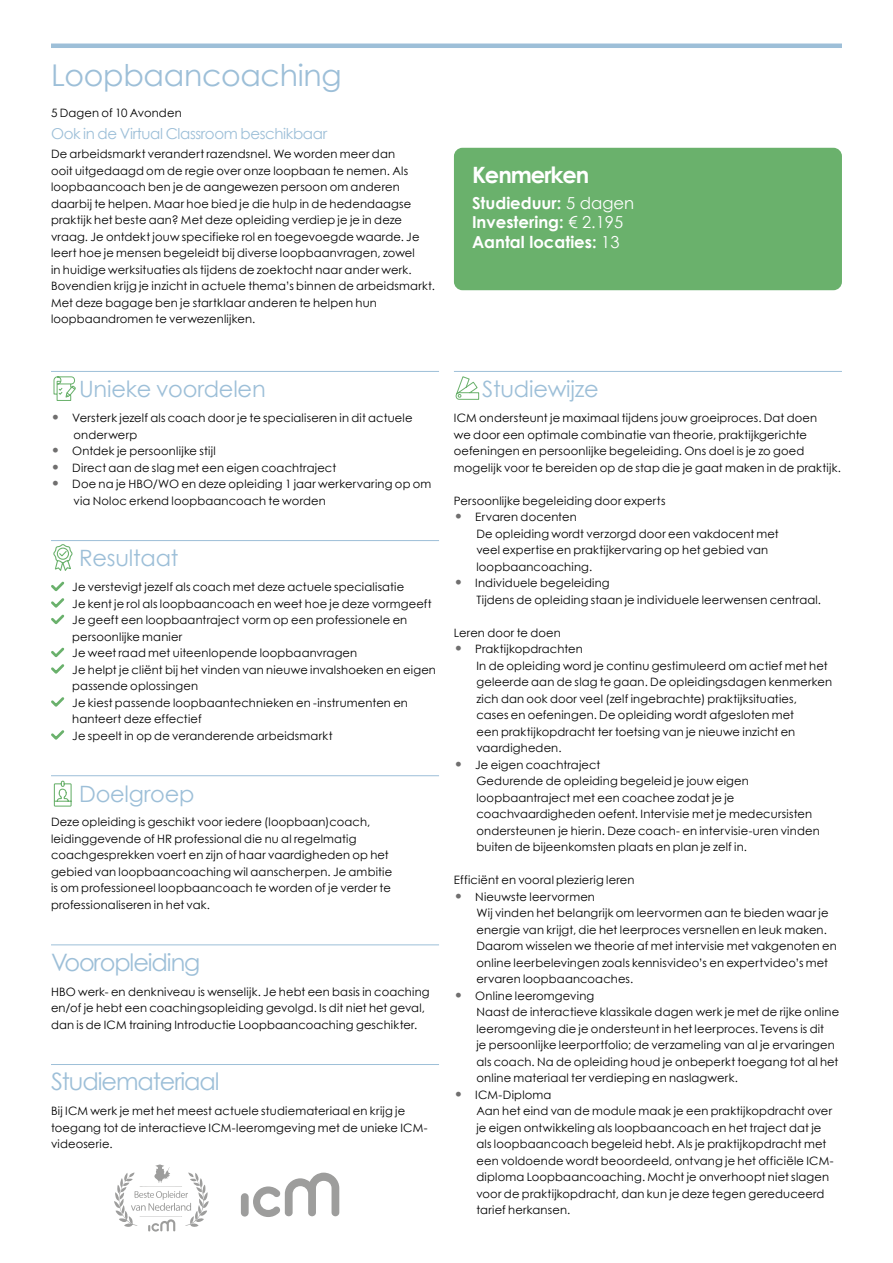
<style>
.page{position:relative;width:893px;height:1263px;background:#fff}
.page>*{position:absolute;margin:0;border:0;box-sizing:border-box;transform-origin:0 0}
.t1{font:30px "Century Gothic";letter-spacing:-.01em;color:#9dbfd8}
.t2{font:24px "Century Gothic";letter-spacing:-.045em;color:#9dbfd8}
.t3{font:22.5px "Century Gothic";letter-spacing:-.01em;color:#9dbfd8}
.t4{font:700 22.5px "Century Gothic";letter-spacing:-.045em;color:#fff}
.t5{font:700 16.5px/19.8px "Century Gothic";color:#fff}
.t6{font:15px "Century Gothic";letter-spacing:-.025em;color:#9dbfd8}
.t7{font:11.55px/16.5px "Century Gothic";letter-spacing:.015em;color:#000}
.s1{font-weight:400}
.s2{font-family:"Univers LT Std";font-weight:300;font-size:13.5px;color:#706f6f}
</style>
<div class="page">
<div style="left:454px;top:148px;width:388px;height:142px;background:#6ab16c;border-radius:9px"></div>
<hr style="left:51px;top:371px;width:388px;height:1px;background:#9dbfd8">
<hr style="left:51px;top:540px;width:388px;height:1px;background:#9dbfd8">
<hr style="left:51px;top:775px;width:388px;height:1px;background:#9dbfd8">
<hr style="left:51px;top:944px;width:388px;height:1px;background:#9dbfd8">
<hr style="left:51px;top:1064px;width:388px;height:1px;background:#9dbfd8">
<svg style="left:53px;top:376px;width:23px;height:25px"></svg>
<svg style="left:53px;top:544px;width:20px;height:27px"></svg>
<svg style="left:51px;top:581px;width:14px;height:44px"></svg>
<svg style="left:51px;top:647px;width:14px;height:27px"></svg>
<svg style="left:51px;top:697px;width:14px;height:10px"></svg>
<svg style="left:51px;top:730px;width:14px;height:10px"></svg>
<svg style="left:53px;top:781px;width:19px;height:26px"></svg>
<hr style="left:454px;top:371px;width:388px;height:1px;background:#9dbfd8">
<svg style="left:455px;top:376px;width:24px;height:24px"></svg>
<hr style="left:51px;top:44px;width:791px;height:4px;background:#9dbfd8">
<svg style="left:114px;top:1164px;width:95px;height:67px"></svg>
<svg style="left:241px;top:1172px;width:98px;height:45px"></svg>
<h1 class="t1" style="left:51px;top:57px;width:292px">Loopbaancoaching</h1>
<p class="t6" style="left:51px;top:124px;width:278px">Ook in de Virtual Classroom beschikbaar</p>
<p class="t7" style="left:51px;top:104px;width:132px">5 Dagen of 10 Avonden</p>
<p class="t7" style="left:51px;top:145px;width:386px">De arbeidsmarkt verandert razendsnel. We worden meer dan<br>ooit uitgedaagd om de regie over onze loopbaan te nemen. Als loopbaancoach ben je de aangewezen persoon om anderen daarbij te helpen. Maar hoe bied je die hulp in de hedendaagse praktijk het beste aan? Met deze opleiding verdiep je je in deze vraag. Je ontdekt jouw specifieke rol en toegevoegde waarde. Je leert hoe je mensen begeleidt bij diverse loopbaanvragen, zowel<br>in huidige werksituaties als tijdens de zoektocht naar ander werk.<br>Bovendien krijg je inzicht in actuele thema’s binnen de arbeidsmarkt.<br>Met deze bagage ben je startklaar anderen te helpen hun loopbaandromen te verwezenlijken.</p>
<h3 class="t4" style="left:472px;top:160px;width:119px">Kenmerken</h3>
<h3 class="t5" style="left:472px;top:192px;width:164px">Studieduur: <span class="s1">5 dagen<br></span>Investering: <span class="s1">€ 2.195<br></span>Aantal locaties: <span class="s1">13</span></h3>
<h3 class="t3" style="left:79px;top:375px;width:188px">Unieke voordelen</h3>
<p class="t7" style="left:74px;top:409px;width:341px;text-indent:-21px"><span class="s2">•</span> Versterk jezelf als coach door je te specialiseren in dit actuele onderwerp</p>
<p class="t7" style="left:52px;top:442px;width:165px"><span class="s2">•</span> Ontdek je persoonlijke stijl</p>
<p class="t7" style="left:52px;top:459px;width:286px"><span class="s2">•</span> Direct aan de slag met een eigen coachtraject</p>
<p class="t7" style="left:74px;top:475px;width:359px;text-indent:-21px"><span class="s2">•</span> Doe na je HBO/WO en deze opleiding 1 jaar werkervaring op om via Noloc erkend loopbaancoach te worden</p>
<h3 class="t3" style="left:79px;top:545px;width:101px">Resultaat</h3>
<p class="t7" style="left:72px;top:579px;width:365px">Je verstevigt jezelf als coach met deze actuele specialisatie<br>Je kent je rol als loopbaancoach en weet hoe je deze vormgeeft Je geeft een loopbaantraject vorm op een professionele en persoonlijke manier<br>Je weet raad met uiteenlopende loopbaanvragen<br>Je helpt je cliënt bij het vinden van nieuwe invalshoeken en eigen passende oplossingen<br>Je kiest passende loopbaantechnieken en -instrumenten en hanteert deze effectief<br>Je speelt in op de veranderende arbeidsmarkt</p>
<h3 class="t3" style="left:79px;top:780px;width:117px">Doelgroep</h3>
<p class="t7" style="left:51px;top:814px;width:343px">Deze opleiding is geschikt voor iedere (loopbaan)coach, leidinggevende of HR professional die nu al regelmatig coachgesprekken voert en zijn of haar vaardigheden op het gebied van loopbaancoaching wil aanscherpen. Je ambitie is om professioneel loopbaancoach te worden of je verder te professionaliseren in het vak.</p>
<h2 class="t2" style="left:51px;top:947px;width:151px">Vooropleiding</h2>
<p class="t7" style="left:51px;top:983px;width:380px">HBO werk- en denkniveau is wenselijk. Je hebt een basis in coaching en/of je hebt een coachingsopleiding gevolgd. Is dit niet het geval, dan is de ICM training Introductie Loopbaancoaching geschikter.</p>
<h2 class="t2" style="left:51px;top:1067px;width:170px">Studiemateriaal</h2>
<p class="t7" style="left:51px;top:1102px;width:378px">Bij ICM werk je met het meest actuele studiemateriaal en krijg je toegang tot de interactieve ICM-leeromgeving met de unieke ICM&shy;videoserie.</p>
<h3 class="t3" style="left:482px;top:375px;width:118px">Studiewijze</h3>
<p class="t7" style="left:454px;top:409px;width:388px">ICM ondersteunt je maximaal tijdens jouw groeiproces. Dat doen<br>we door een optimale combinatie van theorie, praktijkgerichte oefeningen en persoonlijke begeleiding. Ons doel is je zo goed mogelijk voor te bereiden op de stap die je gaat maken in de praktijk.</p>
<p class="t7" style="left:454px;top:492px;width:213px">Persoonlijke begeleiding door experts</p>
<p class="t7" style="left:476px;top:508px;width:304px;text-indent:-21px"><span class="s2">•</span> Ervaren docenten<br>De opleiding wordt verzorgd door een vakdocent met veel expertise en praktijkervaring op het gebied van loopbaancoaching.</p>
<p class="t7" style="left:476px;top:574px;width:346px;text-indent:-21px"><span class="s2">•</span> Individuele begeleiding<br>Tijdens de opleiding staan je individuele leerwensen centraal.</p>
<p class="t7" style="left:454px;top:624px;width:108px">Leren door te doen</p>
<p class="t7" style="left:476px;top:640px;width:357px;text-indent:-21px"><span class="s2">•</span> Praktijkopdrachten<br>In de opleiding word je continu gestimuleerd om actief met het geleerde aan de slag te gaan. De opleidingsdagen kenmerken zich dan ook door veel (zelf ingebrachte) praktijksituaties,<br>cases en oefeningen. De opleiding wordt afgesloten met<br>een praktijkopdracht ter toetsing van je nieuwe inzicht en vaardigheden.</p>
<p class="t7" style="left:476px;top:756px;width:345px;text-indent:-21px"><span class="s2">•</span> Je eigen coachtraject<br>Gedurende de opleiding begeleid je jouw eigen loopbaantraject met een coachee zodat je je coachvaardigheden oefent. Intervisie met je medecursisten ondersteunen je hierin. Deze coach- en intervisie-uren vinden buiten de bijeenkomsten plaats en plan je zelf in.</p>
<p class="t7" style="left:454px;top:871px;width:182px">Efficiënt en vooral plezierig leren</p>
<p class="t7" style="left:476px;top:888px;width:362px;text-indent:-21px"><span class="s2">•</span> Nieuwste leervormen<br>Wij vinden het belangrijk om leervormen aan te bieden waar je energie van krijgt, die het leerproces versnellen en leuk maken.<br>Daarom wisselen we theorie af met intervisie met vakgenoten en online leerbelevingen zoals kennisvideo’s en expertvideo’s met ervaren loopbaancoaches.</p>
<p class="t7" style="left:476px;top:987px;width:364px;text-indent:-21px"><span class="s2">•</span> Online leeromgeving<br>Naast de interactieve klassikale dagen werk je met de rijke online leeromgeving die je ondersteunt in het leerproces. Tevens is dit<br>je persoonlijke leerportfolio; de verzameling van al je ervaringen als coach. Na de opleiding houd je onbeperkt toegang tot al het online materiaal ter verdieping en naslagwerk.</p>
<p class="t7" style="left:476px;top:1086px;width:359px;text-indent:-21px"><span class="s2">•</span> ICM-Diploma<br>Aan het eind van de module maak je een praktijkopdracht over je eigen ontwikkeling als loopbaancoach en het traject dat je als loopbaancoach begeleid hebt. Als je praktijkopdracht met een voldoende wordt beoordeeld, ontvang je het officiële ICM&shy;diploma Loopbaancoaching. Mocht je onverhoopt niet slagen voor de praktijkopdracht, dan kun je deze tegen gereduceerd tarief herkansen.</p>
</div>
